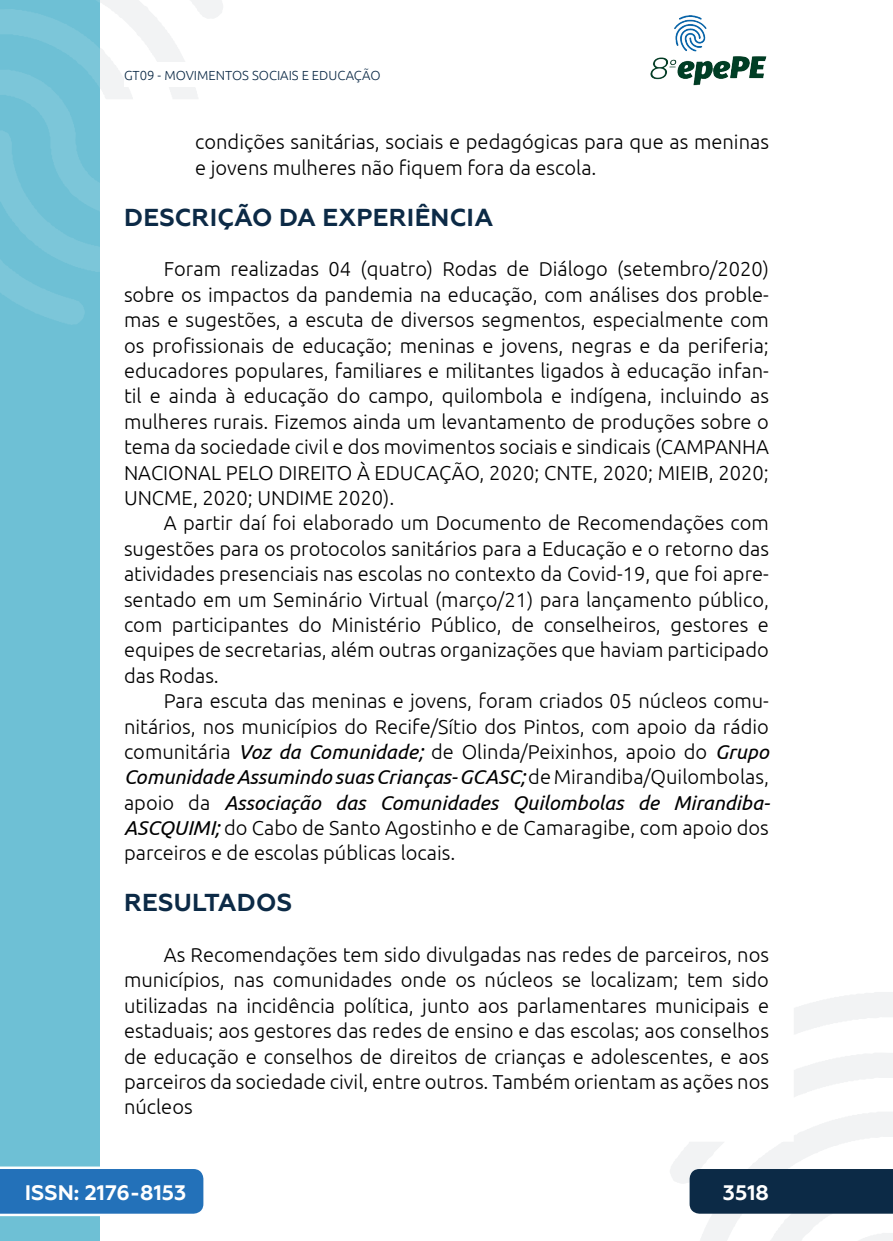
<style>
.page{position:relative;width:893px;height:1241px;background:#fff}
.page>*{position:absolute;margin:0;border:0;box-sizing:border-box;transform-origin:0 0}
._3_SUBTÍTULO{font:700 24.5px "Geometria";letter-spacing:.01em;color:#0c2a46}
.t1{font:700 21px "Geometria";color:#fff}
._5_CORPO{font:300 20.12px/25.4px "Ubuntu";color:#000;text-align:justify}
.t2{font:300 13.12px "Ubuntu";color:#0c2a46}
.s1{font-weight:400;font-style:italic}
</style>
<div class="page">
<svg style="left:670px;top:992px;width:223px;height:248px"></svg>
<svg style="left:99px;top:0;width:124px;height:324px"></svg>
<img style="left:650px;top:15px;width:117px;height:71px">
<div style="left:0;top:0;width:99px;height:1240px;background:#6ec0d5"></div>
<svg style="left:0;top:0;width:99px;height:325px"></svg>
<svg style="left:0;top:1166px;width:203px;height:49px;background:#367dbf"></svg>
<div style="left:690px;top:1168px;width:203px;height:45px;background:#0c2a46"></div>
<div style="left:124px;top:62px;width:516px;height:25px;background:#fff"></div>
<p class="t2" style="left:124px;top:67px;width:258px">GT09 - MOVIMENTOS SOCIAIS E EDUCAÇÃO</p>
<p class="_5_CORPO" style="left:195px;top:129px;width:575px">condições sanitárias, sociais e pedagógicas para que as meninas e jovens mulheres não fiquem fora da escola.</p>
<p class="_3_SUBTÍTULO" style="left:124px;top:202px;width:371px">DESCRIÇÃO DA EXPERIÊNCIA</p>
<p class="_5_CORPO" style="left:124px;top:256px;width:646px;text-indent:40px">Foram realizadas 04 (quatro) Rodas de Diálogo (setembro/2020) sobre os impactos da pandemia na educação, com análises dos proble&shy;mas e sugestões, a escuta de diversos segmentos, especialmente com os profissionais de educação; meninas e jovens, negras e da periferia; educadores populares, familiares e militantes ligados à educação infan&shy;til e ainda à educação do campo, quilombola e indígena, incluindo as mulheres rurais. Fizemos ainda um levantamento de produções sobre o tema da sociedade civil e dos movimentos sociais e sindicais (CAMPANHA NACIONAL PELO DIREITO À EDUCAÇÃO, 2020; CNTE, 2020; MIEIB, 2020; UNCME, 2020; UNDIME 2020).</p>
<p class="_5_CORPO" style="left:124px;top:510px;width:646px;text-indent:40px">A partir daí foi elaborado um Documento de Recomendações com sugestões para os protocolos sanitários para a Educação e o retorno das atividades presenciais nas escolas no contexto da Covid-19, que foi apre&shy;sentado em um Seminário Virtual (março/21) para lançamento público, com participantes do Ministério Público, de conselheiros, gestores e equipes de secretarias, além outras organizações que haviam participado das Rodas.</p>
<p class="_5_CORPO" style="left:124px;top:687px;width:647px;text-indent:40px">Para escuta das meninas e jovens, foram criados 05 núcleos comu&shy;nitários, nos municípios do Recife/Sítio dos Pintos, com apoio da rádio comunitária <span class="s1">Voz da Comunidade;</span> de Olinda/Peixinhos, apoio do <span class="s1">Grupo Comunidade Assumindo suas Crianças- GCASC;</span> de Mirandiba/Quilombolas, apoio da <span class="s1">Associação das Comunidades Quilombolas de Mirandiba-ASCQUIMI;</span> do Cabo de Santo Agostinho e de Camaragibe, com apoio dos parceiros e de escolas públicas locais.</p>
<p class="_3_SUBTÍTULO" style="left:124px;top:888px;width:170px">RESULTADOS</p>
<p class="_5_CORPO" style="left:124px;top:941px;width:646px;text-indent:40px">As Recomendações tem sido divulgadas nas redes de parceiros, nos municípios, nas comunidades onde os núcleos se localizam; tem sido utilizadas na incidência política, junto aos parlamentares municipais e estaduais; aos gestores das redes de ensino e das escolas; aos conselhos de educação e conselhos de direitos de crianças e adolescentes, e aos parceiros da sociedade civil, entre outros. Também orientam as ações nos núcleos</p>
<p class="t1" style="left:25px;top:1179px;width:163px">ISSN: 2176-8153</p>
<p class="t1" style="left:723px;top:1179px;width:48px">3518</p>
</div>
